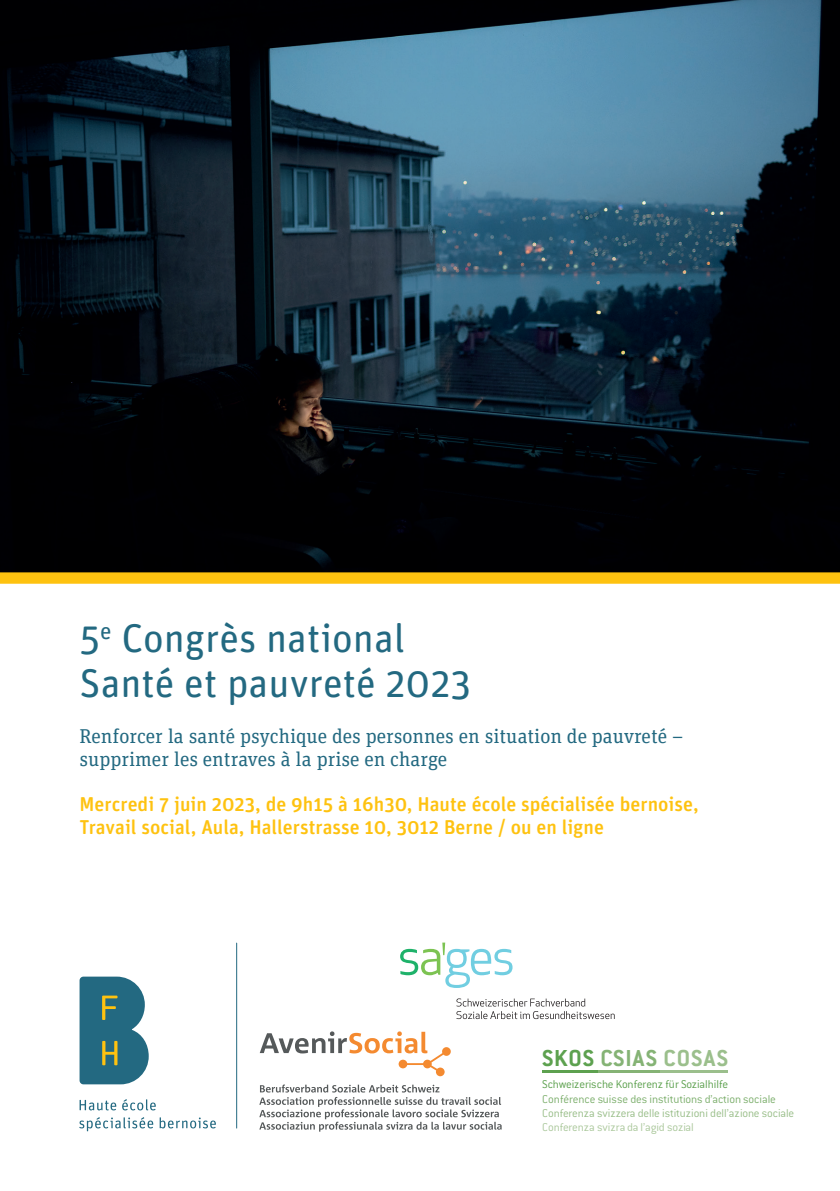
<style>
.page{position:relative;width:840px;height:1191px;background:#fff}
.page>*{position:absolute;margin:0;border:0;box-sizing:border-box;transform-origin:0 0}
.t1{font:40px/45.2px "Unit Rounded Pro";color:#236981}
.t2{font:700 25.4px "Conduit ITC";letter-spacing:.04em;color:#85b375}
.t3{font:500 20px/22.6px "Unit Rounded Pro";color:#fec210}
.t4{font:20px/22.6px "Unit Slab Pro";color:#236981}
.t5{font:300 12.4px "Conduit ITC";letter-spacing:-.01em;color:#99be89}
.t6{font:300 12.4px "Conduit ITC";letter-spacing:-.005em;color:#7daf6d}
.t7{font:300 12.4px "Conduit ITC";letter-spacing:-.005em;color:#5da14f}
.t8{font:300 12.4px "Conduit ITC";color:#abc89c}
.s1{color:#5da14f}
.s2{color:#9bbf8c}
</style>
<div class="page">
<img style="left:0;top:0;width:839px;height:572px">
<svg style="left:0;top:572px;width:839px;height:12px;background:#f5bd14"></svg>
<hr style="left:236px;top:943px;width:1px;height:185px;background:#236981">
<hr style="left:541px;top:1069px;width:56px;height:3px;background:#5da14f">
<hr style="left:597px;top:1069px;width:63px;height:3px;background:#85b375">
<hr style="left:660px;top:1069px;width:67px;height:3px;background:#9bbf8c">
<svg style="left:259px;top:1031px;width:191px;height:45px"></svg>
<svg style="left:259px;top:1084px;width:242px;height:47px"></svg>
<svg style="left:456px;top:998px;width:158px;height:21px"></svg>
<svg style="left:400px;top:942px;width:112px;height:46px"></svg>
<svg style="left:79px;top:976px;width:70px;height:108px;background:#467e8b"></svg>
<svg style="left:79px;top:1099px;width:37px;height:11px"></svg>
<svg style="left:122px;top:1099px;width:34px;height:11px"></svg>
<svg style="left:79px;top:1117px;width:74px;height:14px"></svg>
<svg style="left:159px;top:1117px;width:57px;height:11px"></svg>
<h1 class="t1" style="left:79px;top:614px;width:393px">5<sup>e</sup> Congrès national<br>Santé et pauvreté 2023</h1>
<p class="t4" style="left:79px;top:724px;width:605px">Renforcer la santé psychique des personnes en situation de pauvreté – supprimer les entraves à la prise en charge</p>
<p class="t3" style="left:79px;top:792px;width:620px">Mercredi 7 juin 2023, de 9h15 à 16h30, Haute école spécialisée bernoise,<br>Travail social, Aula, Hallerstrasse 10, 3012 Berne / ou en ligne</p>
<p class="t2" style="left:541px;top:1043px;width:187px"><span class="s1">SKOS</span> CSIAS <span class="s2">COSAS</span></p>
<p class="t7" style="left:542px;top:1077px;width:187px">Schweizerische Konferenz für Sozialhilfe</p>
<p class="t6" style="left:542px;top:1091px;width:235px">Conférence suisse des institutions d’action sociale</p>
<p class="t5" style="left:542px;top:1106px;width:253px">Conferenza svizzera delle istituzioni dell’azione sociale</p>
<p class="t8" style="left:542px;top:1120px;width:153px">Conferenza svizra da l’agid sozial</p>
</div>
